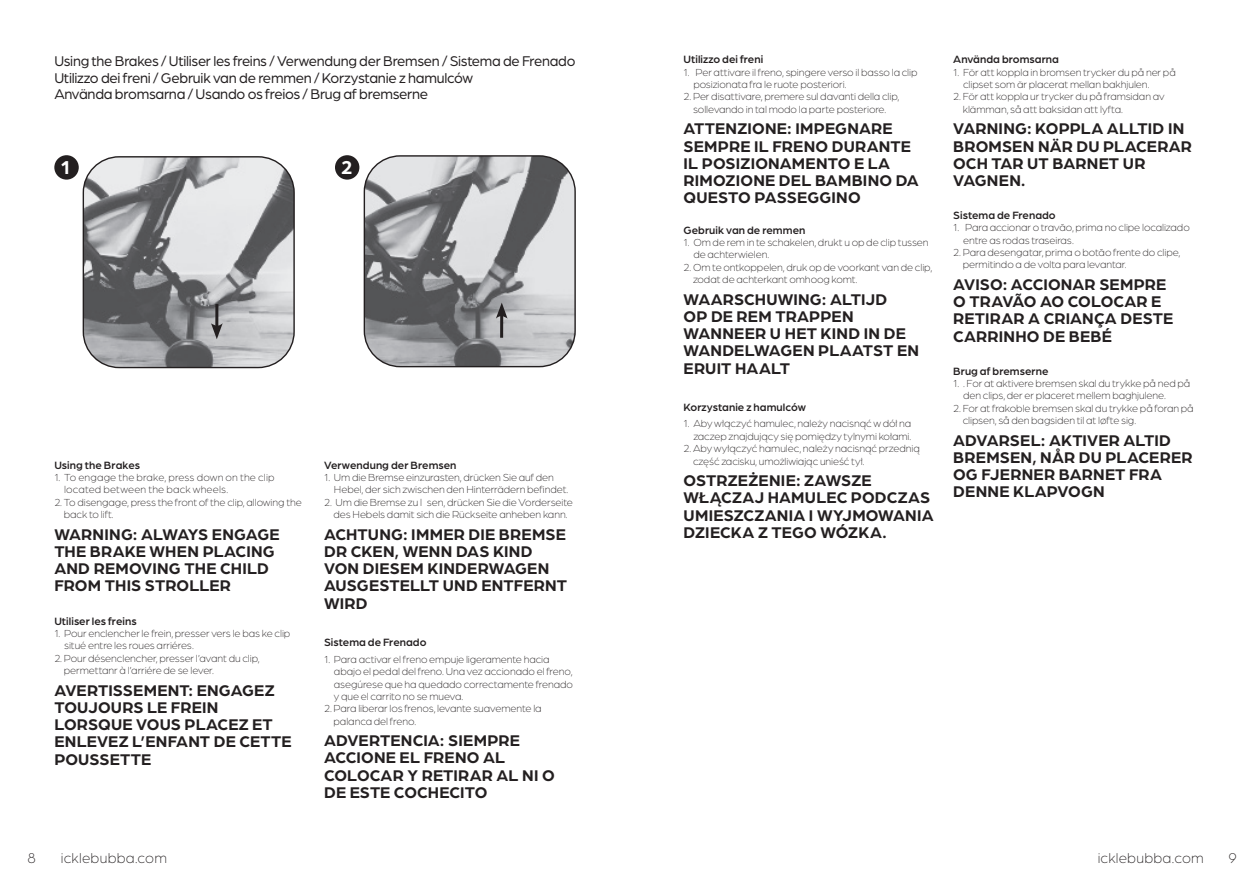
<style>
.page{position:relative;width:1259px;height:893px;background:#fff}
.page>*{position:absolute;margin:0;border:0;box-sizing:border-box;transform-origin:0 0}
.t1{font:700 19.95px "Arboria";color:#fff}
.t2{font:700 16.5px/17.2px "Arboria";letter-spacing:.01em;color:#231f20}
.t3{font:15px/16.5px "Arboria";letter-spacing:-.02em;color:#231f20}
.t4{font:300 15px "Arboria";letter-spacing:.01em;color:#231f20}
.t5{font:500 11.25px "Arboria";letter-spacing:.005em;color:#231f20}
.t6{font:300 10.8px/12.5px "Arboria";letter-spacing:-.005em;color:#231f20}
</style>
<div class="page">
<img style="left:83px;top:157px;width:211px;height:211px">
<div style="left:83px;top:156px;width:212px;height:212px;border:1px solid #231f20;border-radius:36px"></div>
<img style="left:364px;top:156px;width:211px;height:211px">
<div style="left:364px;top:155px;width:212px;height:212px;border:1px solid #231f20;border-radius:36px"></div>
<hr style="left:215px;top:304px;width:3px;height:25px;background:#231f20">
<svg style="left:211px;top:323px;width:12px;height:16px"></svg>
<hr style="left:500px;top:313px;width:3px;height:25px;background:#231f20">
<svg style="left:496px;top:303px;width:11px;height:16px"></svg>
<div style="left:54px;top:155px;width:25px;height:25px;background:#231f20;border-radius:50%"></div>
<div style="left:335px;top:155px;width:24px;height:25px;background:#231f20;border-radius:50%"></div>
<h3 class="t3" style="left:54px;top:52px;width:522px">Using the Brakes / Utiliser les freins / Verwendung der Bremsen / Sistema de Frenado<br>Utilizzo dei freni / Gebruik van de remmen / Korzystanie z hamulców<br>Använda bromsarna / Usando os freios / Brug af bremserne</h3>
<h1 class="t1" style="left:61px;top:154px;width:11px">1</h1>
<h1 class="t1" style="left:341px;top:154px;width:13px">2</h1>
<p class="t5" style="left:54px;top:457px;width:87px">Using the Brakes</p>
<p class="t6" style="left:64px;top:471px;width:212px;text-indent:-10px">1. To engage the brake, press down on the clip located between the back wheels.</p>
<p class="t6" style="left:64px;top:495px;width:239px;text-indent:-10px">2. To disengage, press the front of the clip, allowing the back to lift.</p>
<h2 class="t2" style="left:54px;top:524px;width:227px">WARNING: ALWAYS ENGAGE<br>THE BRAKE WHEN PLACING<br>AND REMOVING THE CHILD<br>FROM THIS STROLLER</h2>
<p class="t5" style="left:54px;top:613px;width:84px">Utiliser les freins</p>
<p class="t6" style="left:64px;top:627px;width:228px;text-indent:-10px">1. Pour enclencher le frein, presser vers le bas ke clip situé entre les roues arriéres.</p>
<p class="t6" style="left:64px;top:652px;width:197px;text-indent:-10px">2. Pour désenclencher, presser l’avant du clip, permettanr à l’arriére de se lever.</p>
<h2 class="t2" style="left:54px;top:680px;width:238px">AVERTISSEMENT: ENGAGEZ<br>TOUJOURS LE FREIN<br>LORSQUE VOUS PLACEZ ET<br>ENLEVEZ L’ENFANT DE CETTE<br>POUSSETTE</h2>
<p class="t5" style="left:324px;top:457px;width:134px">Verwendung der Bremsen</p>
<p class="t6" style="left:334px;top:471px;width:236px;text-indent:-10px">1. Um die Bremse einzurasten, drücken Sie auf den<br>Hebel, der sich zwischen den Hinterrädern befindet.</p>
<p class="t6" style="left:324px;top:495px;width:250px;text-align:center">2. Um die Bremse zu l sen, drücken Sie die Vorderseite des Hebels damit sich die Rückseite anheben kann.</p>
<h2 class="t2" style="left:324px;top:524px;width:244px">ACHTUNG: IMMER DIE BREMSE<br>DR CKEN, WENN DAS KIND<br>VON DIESEM KINDERWAGEN<br>AUSGESTELLT UND ENTFERNT<br>WIRD</h2>
<p class="t5" style="left:324px;top:635px;width:104px">Sistema de Frenado</p>
<p class="t6" style="left:334px;top:653px;width:241px;text-indent:-10px">1. Para activar el freno empuje ligeramente hacia abajo el pedal del freno. Una vez accionado el freno, asegúrese que ha quedado correctamente frenado y que el carrito no se mueva.</p>
<p class="t6" style="left:333px;top:702px;width:210px;text-indent:-10px">2. Para liberar los frenos, levante suavemente la palanca del freno.</p>
<h2 class="t2" style="left:324px;top:731px;width:232px">ADVERTENCIA: SIEMPRE<br>ACCIONE EL FRENO AL<br>COLOCAR Y RETIRAR AL NI O<br>DE ESTE COCHECITO</h2>
<p class="t5" style="left:683px;top:52px;width:81px">Utilizzo dei freni</p>
<p class="t6" style="left:693px;top:65px;width:226px;text-indent:-10px">1. Per attivare il freno, spingere verso il basso la clip posizionata fra le ruote posteriori.</p>
<p class="t6" style="left:683px;top:90px;width:217px;text-align:center">2. Per disattivare, premere sul davanti della clip, sollevando in tal modo la parte posteriore.</p>
<h2 class="t2" style="left:683px;top:119px;width:237px">ATTENZIONE: IMPEGNARE<br>SEMPRE IL FRENO DURANTE<br>IL POSIZIONAMENTO E LA<br>RIMOZIONE DEL BAMBINO DA<br>QUESTO PASSEGGINO</h2>
<p class="t5" style="left:683px;top:222px;width:123px">Gebruik van de remmen</p>
<p class="t6" style="left:693px;top:236px;width:237px;text-indent:-10px">1. Om de rem in te schakelen, drukt u op de clip tussen de achterwielen.</p>
<p class="t6" style="left:693px;top:261px;width:241px;text-indent:-10px">2. Om te ontkoppelen, druk op de voorkant van de clip, zodat de achterkant omhoog komt.</p>
<h2 class="t2" style="left:683px;top:290px;width:237px">WAARSCHUWING: ALTIJD<br>OP DE REM TRAPPEN<br>WANNEER U HET KIND IN DE<br>WANDELWAGEN PLAATST EN<br>ERUIT HAALT</h2>
<p class="t5" style="left:683px;top:399px;width:124px">Korzystanie z hamulców</p>
<p class="t6" style="left:683px;top:417px;width:229px;text-align:right">1. Aby włączyć hamulec, należy nacisnąć w dół na zaczep znajdujący się pomiędzy tylnymi kołami.</p>
<p class="t6" style="left:693px;top:442px;width:228px;text-indent:-10px">2. Aby wyłączyć hamulec, należy nacisnąć przednią część zacisku, umożliwiając unieść tył.</p>
<h2 class="t2" style="left:683px;top:471px;width:252px">OSTRZEŻENIE: ZAWSZE<br>WŁĄCZAJ HAMULEC PODCZAS<br>UMIESZCZANIA I WYJMOWANIA<br>DZIECKA Z TEGO WÓZKA.</h2>
<p class="t5" style="left:953px;top:52px;width:107px">Använda bromsarna</p>
<p class="t6" style="left:963px;top:65px;width:214px;text-indent:-10px">1. För att koppla in bromsen trycker du på ner på clipset som är placerat mellan bakhjulen.</p>
<p class="t6" style="left:962px;top:90px;width:203px;text-indent:-10px">2. För att koppla ur trycker du på framsidan av klämman, så att baksidan att lyfta.</p>
<h2 class="t2" style="left:953px;top:119px;width:240px">VARNING: KOPPLA ALLTID IN<br>BROMSEN NÄR DU PLACERAR<br>OCH TAR UT BARNET UR<br>VAGNEN.</h2>
<p class="t5" style="left:953px;top:208px;width:104px">Sistema de Frenado</p>
<p class="t6" style="left:963px;top:221px;width:228px;text-indent:-10px">1. Para accionar o travão, prima no clipe localizado entre as rodas traseiras.</p>
<p class="t6" style="left:962px;top:246px;width:219px;text-indent:-10px">2. Para desengatar, prima o botão frente do clipe, permitindo a de volta para levantar.</p>
<h2 class="t2" style="left:953px;top:275px;width:221px">AVISO: ACCIONAR SEMPRE<br>O TRAVÃO AO COLOCAR E<br>RETIRAR A CRIANÇA DESTE<br>CARRINHO DE BEBÉ</h2>
<p class="t5" style="left:953px;top:363px;width:97px">Brug af bremserne</p>
<p class="t6" style="left:963px;top:377px;width:229px;text-indent:-10px">1. . For at aktivere bremsen skal du trykke på ned på den clips, der er placeret mellem baghjulene.</p>
<p class="t6" style="left:962px;top:402px;width:232px;text-indent:-10px">2. For at frakoble bremsen skal du trykke på foran på clipsen, så den bagsiden til at løfte sig.</p>
<h2 class="t2" style="left:953px;top:430px;width:241px">ADVARSEL: AKTIVER ALTID<br>BREMSEN, NÅR DU PLACERER<br>OG FJERNER BARNET FRA<br>DENNE KLAPVOGN</h2>
<h3 class="t4" style="left:28px;top:848px;width:10px">8</h3>
<h3 class="t4" style="left:61px;top:848px;width:107px">icklebubba.com</h3>
<h3 class="t4" style="left:1097px;top:848px;width:107px">icklebubba.com</h3>
<h3 class="t4" style="left:1228px;top:848px;width:10px">9</h3>
</div>
